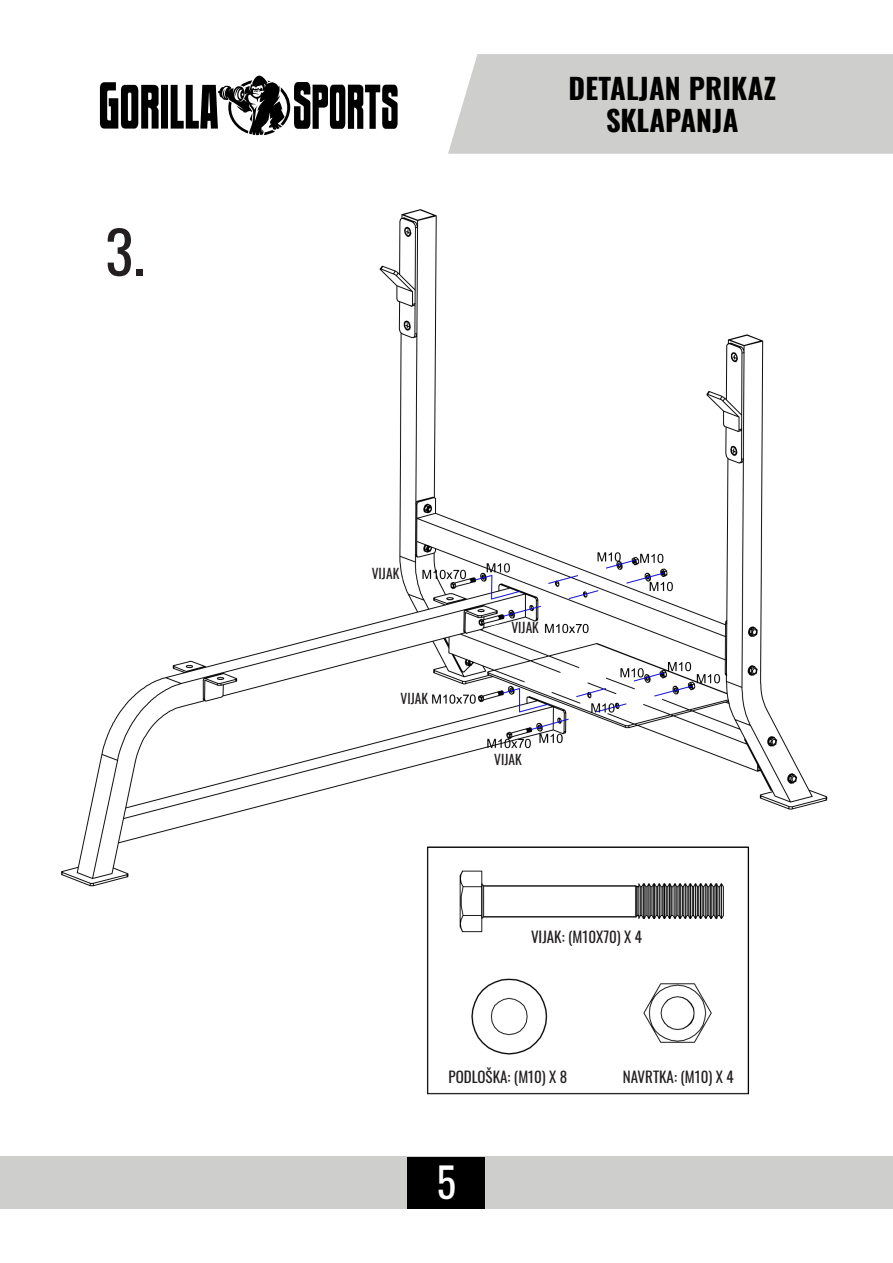
<style>
.page{position:relative;width:893px;height:1263px;background:#fff}
.page>*{position:absolute;margin:0;border:0;box-sizing:border-box;transform-origin:0 0}
.t1{font:58.5px "Oswald";color:#231f20}
.t2{font:40.5px "Oswald";color:#fff}
.t3{font:700 28.5px "Oswald";letter-spacing:.01em;color:#000}
.t4{font:15px "Oswald";color:#231f20}
.t5{font:13.5px "Oswald";color:#231f20}
</style>
<div class="page">
<img style="left:61px;top:209px;width:767px;height:678px">
<div style="left:448px;top:54px;width:445px;height:100px;background:#cececd"></div>
<div style="left:0;top:1156px;width:892px;height:53px;background:#cececd"></div>
<div style="left:408px;top:1157px;width:77px;height:51px;background:#000"></div>
<svg style="left:100px;top:76px;width:298px;height:59px"></svg>
<img style="left:400px;top:829px;width:371px;height:266px">
<p class="t1" style="left:105px;top:200px;width:40px">3.</p>
<p class="t3" style="left:568px;top:63px;width:209px">DETALJAN PRIKAZ</p>
<p class="t3" style="left:606px;top:95px;width:134px">SKLAPANJA</p>
<p class="t5" style="left:372px;top:561px;width:29px">VIJAK</p>
<p class="t5" style="left:400px;top:686px;width:29px">VIJAK</p>
<p class="t5" style="left:511px;top:616px;width:29px">VIJAK</p>
<p class="t5" style="left:494px;top:747px;width:29px">VIJAK</p>
<p class="t4" style="left:531px;top:923px;width:113px">VIJAK: (M10X70) X 4</p>
<p class="t4" style="left:448px;top:1063px;width:120px">PODLOŠKA: (M10) X 8</p>
<p class="t4" style="left:623px;top:1063px;width:112px">NAVRTKA: (M10) X 4</p>
<p class="t2" style="left:437px;top:1147px;width:21px">5</p>
</div>
